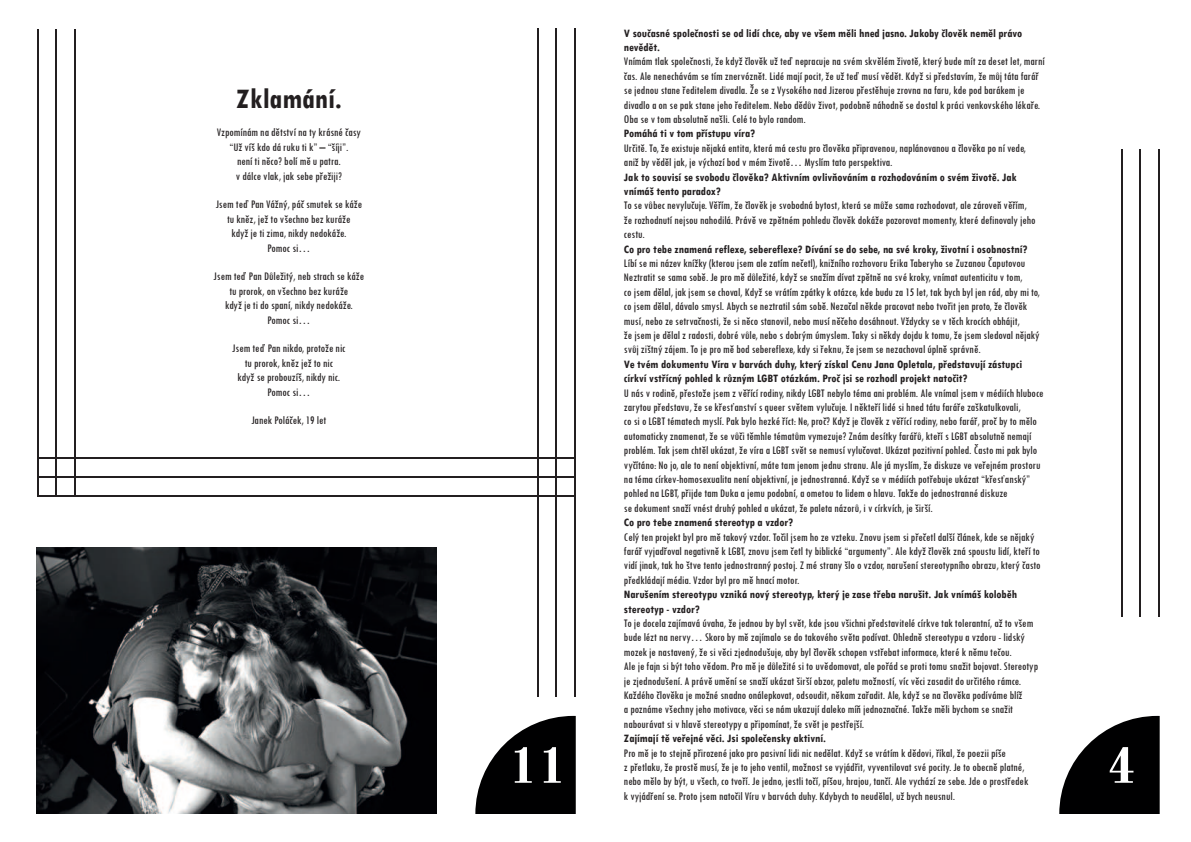
<style>
.page{position:relative;width:1191px;height:842px;background:#fff}
.page>*{position:absolute;margin:0;border:0;box-sizing:border-box;transform-origin:0 0}
.t1{font:700 50px "Old Standard TT";color:#fff}
.t2{font:700 condensed 30px "Tw Cen";color:#231f20}
.t3{font:condensed 12px/14.4px "Tw Cen";color:#231f20}
.t4{font:700 condensed 12px/14.4px "Tw Cen";color:#231f20}
</style>
<div class="page">
<svg style="left:475px;top:716px;width:101px;height:98px"></svg>
<img style="left:37px;top:547px;width:399px;height:267px">
<hr style="left:537px;top:29px;width:1px;height:668px;background:#231f20">
<hr style="left:555px;top:29px;width:2px;height:668px;background:#231f20">
<hr style="left:574px;top:29px;width:2px;height:668px;background:#231f20">
<hr style="left:37px;top:29px;width:1px;height:467px;background:#231f20">
<hr style="left:56px;top:29px;width:1px;height:467px;background:#231f20">
<hr style="left:74px;top:29px;width:2px;height:467px;background:#231f20">
<hr style="left:39px;top:495px;width:536px;height:1px;background:#231f20">
<hr style="left:39px;top:476px;width:536px;height:2px;background:#231f20">
<hr style="left:39px;top:458px;width:536px;height:1px;background:#231f20">
<svg style="left:1059px;top:716px;width:100px;height:98px"></svg>
<hr style="left:1121px;top:149px;width:1px;height:468px;background:#231f20">
<hr style="left:1139px;top:149px;width:2px;height:468px;background:#231f20">
<hr style="left:1158px;top:149px;width:1px;height:468px;background:#231f20">
<h2 class="t2" style="left:236px;top:80px;width:107px">Zklamání.</h2>
<p class="t3" style="left:217px;top:125px;width:146px;text-align:center">Vzpomínám na dětství na ty krásné časy “Už víš kdo dá ruku ti k” – “šíji”.<br>není ti něco? bolí mě u patra.<br>v dálce vlak, jak sebe přežiji?</p>
<p class="t3" style="left:216px;top:197px;width:148px;text-align:center">Jsem teď Pan Vážný, páč smutek se káže tu kněz, jež to všechno bez kuráže<br>když je ti zima, nikdy nedokáže.<br>Pomoc si…</p>
<p class="t3" style="left:214px;top:269px;width:152px;text-align:center">Jsem teď Pan Důležitý, neb strach se káže tu prorok, on všechno bez kuráže<br>když je ti do spaní, nikdy nedokáže.<br>Pomoc si…</p>
<p class="t3" style="left:232px;top:341px;width:115px;text-align:center">Jsem teď Pan nikdo, protože nic tu prorok, kněz jež to nic<br>když se probouzíš, nikdy nic.<br>Pomoc si…</p>
<p class="t3" style="left:251px;top:413px;width:76px">Janek Poláček, 19 let</p>
<h1 class="t1" style="left:509px;top:736px;width:60px">11</h1>
<p class="t4" style="left:624px;top:25px;width:399px">V současné společnosti se od lidí chce, aby ve všem měli hned jasno. Jakoby člověk neměl právo nevědět.</p>
<p class="t3" style="left:624px;top:54px;width:422px">Vnímám tlak společnosti, že když člověk už teď nepracuje na svém skvělém životě, který bude mít za deset let, marní čas. Ale nenechávám se tím znervóznět. Lidé mají pocit, že už teď musí vědět. Když si představím, že můj táta farář se jednou stane ředitelem divadla. Že se z Vysokého nad Jizerou přestěhuje zrovna na faru, kde pod barákem je divadlo a on se pak stane jeho ředitelem. Nebo dědův život, podobně náhodně se dostal k práci venkovského lékaře.<br>Oba se v tom absolutně našli. Celé to bylo random.</p>
<p class="t4" style="left:624px;top:126px;width:133px">Pomáhá ti v tom přístupu víra?</p>
<p class="t3" style="left:624px;top:140px;width:403px">Určitě. To, že existuje nějaká entita, která má cestu pro člověka připravenou, naplánovanou a člověka po ní vede, aniž by věděl jak, je výchozí bod v mém životě… Myslím tato perspektiva.</p>
<p class="t4" style="left:624px;top:169px;width:394px">Jak to souvisí se svobodu člověka? Aktivním ovlivňováním a rozhodováním o svém životě. Jak vnímáš tento paradox?</p>
<p class="t3" style="left:624px;top:198px;width:413px">To se vůbec nevylučuje. Věřím, že člověk je svobodná bytost, která se může sama rozhodovat, ale zároveň věřím, že rozhodnutí nejsou nahodilá. Právě ve zpětném pohledu člověk dokáže pozorovat momenty, které definovaly jeho cestu.</p>
<p class="t4" style="left:624px;top:241px;width:405px">Co pro tebe znamená reflexe, sebereflexe? Dívání se do sebe, na své kroky, životní i osobnostní?</p>
<p class="t3" style="left:624px;top:256px;width:417px">Líbí se mi název knížky (kterou jsem ale zatím nečetl), knižního rozhovoru Erika Taberyho se Zuzanou Čaputovou Neztratit se sama sobě. Je pro mě důležité, když se snažím dívat zpětně na své kroky, vnímat autenticitu v tom,<br>co jsem dělal, jak jsem se choval, Když se vrátím zpátky k otázce, kde budu za 15 let, tak bych byl jen rád, aby mi to, co jsem dělal, dávalo smysl. Abych se neztratil sám sobě. Nezačal někde pracovat nebo tvořit jen proto, že člověk musí, nebo ze setrvačnosti, že si něco stanovil, nebo musí něčeho dosáhnout. Vždycky se v těch krocích obhájit,<br>že jsem je dělal z radosti, dobré vůle, nebo s dobrým úmyslem. Taky si někdy dojdu k tomu, že jsem sledoval nějaký svůj zištný zájem. To je pro mě bod sebereflexe, kdy si řeknu, že jsem se nezachoval úplně správně.</p>
<p class="t4" style="left:624px;top:356px;width:399px">Ve tvém dokumentu Víra v barvách duhy, který získal Cenu Jana Opletala, představují zástupci církví vstřícný pohled k různým LGBT otázkám. Proč jsi se rozhodl projekt natočit?</p>
<p class="t3" style="left:624px;top:385px;width:421px">U nás v rodině, přestože jsem z věřící rodiny, nikdy LGBT nebylo téma ani problém. Ale vnímal jsem v médiích hluboce zarytou představu, že se křesťanství s queer světem vylučuje. I někteří lidé si hned tátu faráře zaškatulkovali,<br>co si o LGBT tématech myslí. Pak bylo hezké říct: Ne, proč? Když je člověk z věřící rodiny, nebo farář, proč by to mělo automaticky znamenat, že se vůči těmhle tématům vymezuje? Znám desítky farářů, kteří s LGBT absolutně nemají problém. Tak jsem chtěl ukázat, že víra a LGBT svět se nemusí vylučovat. Ukázat pozitivní pohled. Často mi pak bylo vyčítáno: No jo, ale to není objektivní, máte tam jenom jednu stranu. Ale já myslím, že diskuze ve veřejném prostoru na téma církev-homosexualita není objektivní, je jednostranná. Když se v médiích potřebuje ukázat “křesťanský” pohled na LGBT, přijde tam Duka a jemu podobní, a ometou to lidem o hlavu. Takže do jednostranné diskuze<br>se dokument snaží vnést druhý pohled a ukázat, že paleta názorů, i v církvích, je širší.</p>
<p class="t4" style="left:624px;top:515px;width:171px">Co pro tebe znamená stereotyp a vzdor?</p>
<p class="t3" style="left:624px;top:529px;width:418px">Celý ten projekt byl pro mě takový vzdor. Točil jsem ho ze vzteku. Znovu jsem si přečetl další článek, kde se nějaký farář vyjadřoval negativně k LGBT, znovu jsem četl ty biblické “argumenty”. Ale když člověk zná spoustu lidí, kteří to vidí jinak, tak ho štve tento jednostranný postoj. Z mé strany šlo o vzdor, narušení stereotypního obrazu, který často předkládají média. Vzdor byl pro mě hnací motor.</p>
<p class="t4" style="left:624px;top:587px;width:394px">Narušením stereotypu vzniká nový stereotyp, který je zase třeba narušit. Jak vnímáš koloběh stereotyp - vzdor?</p>
<p class="t3" style="left:624px;top:616px;width:415px">To je docela zajímavá úvaha, že jednou by byl svět, kde jsou všichni představitelé církve tak tolerantní, až to všem bude lézt na nervy… Skoro by mě zajímalo se do takového světa podívat. Ohledně stereotypu a vzdoru - lidský mozek je nastavený, že si věci zjednodušuje, aby byl člověk schopen vstřebat informace, které k němu tečou.<br>Ale je fajn si být toho vědom. Pro mě je důležité si to uvědomovat, ale pořád se proti tomu snažit bojovat. Stereotyp je zjednodušení. A právě umění se snaží ukázat širší obzor, paletu možností, víc věci zasadit do určitého rámce.<br>Každého člověka je možné snadno onálepkovat, odsoudit, někam zařadit. Ale, když se na člověka podíváme blíž<br>a poznáme všechny jeho motivace, věci se nám ukazují daleko míň jednoznačné. Takže měli bychom se snažit nabourávat si v hlavě stereotypy a připomínat, že svět je pestřejší.</p>
<p class="t4" style="left:624px;top:731px;width:203px">Zajímají tě veřejné věci. Jsi společensky aktivní.</p>
<p class="t3" style="left:624px;top:745px;width:406px">Pro mě je to stejně přirozené jako pro pasivní lidi nic nedělat. Když se vrátím k dědovi, říkal, že poezii píše<br>z přetlaku, že prostě musí, že je to jeho ventil, možnost se vyjádřit, vyventilovat své pocity. Je to obecně platné, nebo mělo by být, u všech, co tvoří. Je jedno, jestli točí, píšou, hrajou, tančí. Ale vychází ze sebe. Jde o prostředek k vyjádření se. Proto jsem natočil Víru v barvách duhy. Kdybych to neudělal, už bych neusnul.</p>
<h1 class="t1" style="left:1107px;top:735px;width:30px">4</h1>
</div>
